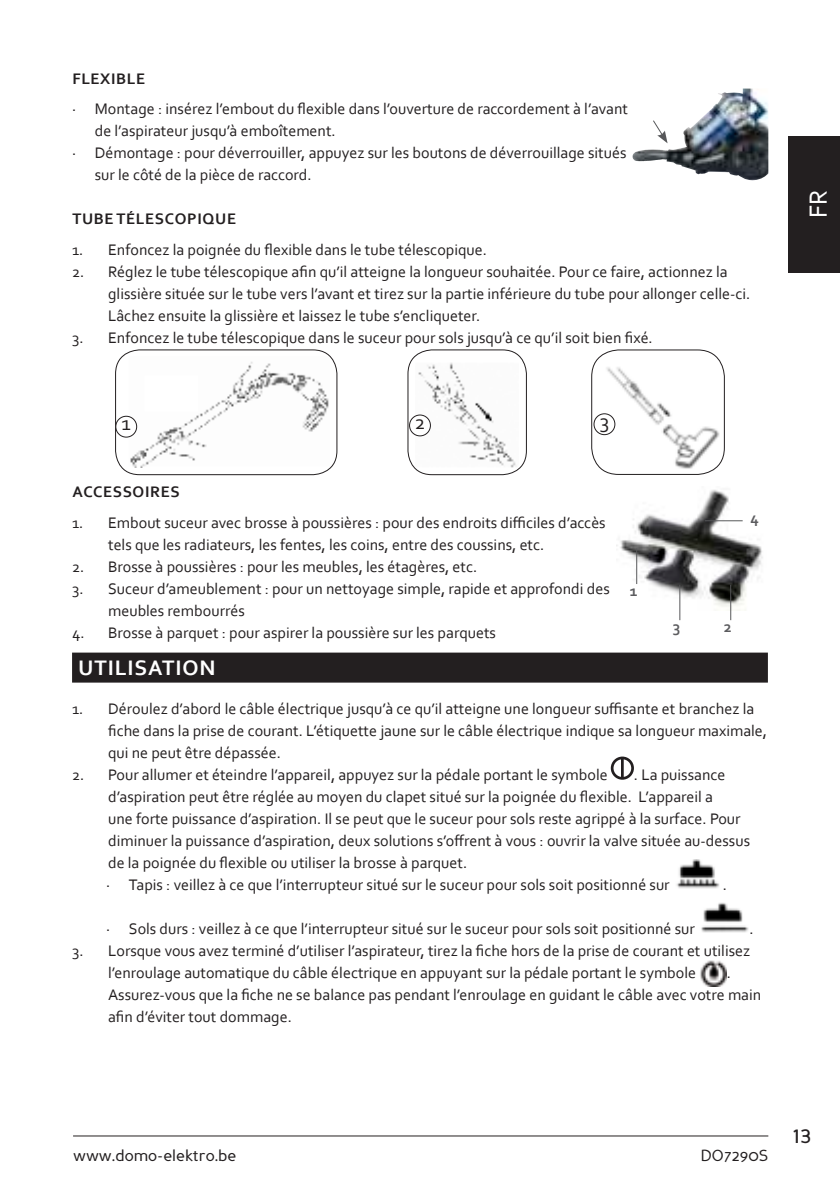
<style>
.page{position:relative;width:840px;height:1191px;background:#fff}
.page>*{position:absolute;margin:0;border:0;box-sizing:border-box;transform-origin:0 0}
.t1{font:26px "Corbel";color:#fff}
.t2{font:24px "Perspective Sans";color:#231f20}
.t3{font:700 22px "Corbel";letter-spacing:.04em;color:#fff}
.t4{font:20.8px "Corbel";color:#231f20}
.t5{font:16px/22px "Corbel";color:#231f20}
.t6{font:700 16px "Corbel";letter-spacing:.04em;color:#231f20}
.t7{font:16px "Perspective Sans";color:#231f20}
.t8{font:700 16px "Corbel";color:#5c5c5f}
</style>
<div class="page">
<hr style="left:73px;top:1135px;width:694px;height:1px;background:#231f20">
<div style="left:788px;top:136px;width:51px;height:136px;background:#231f20"></div>
<div style="left:72px;top:652px;width:695px;height:30px;background:#231f20"></div>
<img style="left:125px;top:361px;width:204px;height:107px">
<div style="left:115px;top:349px;width:222px;height:126px;border:1px solid #231f20;border-radius:24px"></div>
<img style="left:415px;top:362px;width:101px;height:107px">
<div style="left:407px;top:349px;width:119px;height:126px;border:1px solid #231f20;border-radius:24px"></div>
<img style="left:604px;top:367px;width:115px;height:102px">
<div style="left:591px;top:349px;width:133px;height:126px;border:1px solid #231f20;border-radius:27px"></div>
<div style="left:593px;top:414px;width:21px;height:20px;background:#fff;border-radius:50%"></div>
<div style="left:593px;top:413px;width:21px;height:22px;border:1px solid #231f20;border-radius:50%"></div>
<div style="left:409px;top:415px;width:21px;height:21px;background:#fff;border-radius:50%"></div>
<div style="left:409px;top:415px;width:21px;height:21px;border:1px solid #231f20;border-radius:50%"></div>
<div style="left:116px;top:416px;width:21px;height:21px;background:#fff;border-radius:50%"></div>
<div style="left:115px;top:416px;width:22px;height:21px;border:1px solid #231f20;border-radius:50%"></div>
<svg style="left:611px;top:758px;width:21px;height:20px"></svg>
<div style="left:610px;top:756px;width:23px;height:23px;border:3px solid #231f20;border-radius:50%"></div>
<hr style="left:620px;top:758px;width:3px;height:19px;background:#231f20">
<img style="left:676px;top:859px;width:44px;height:30px">
<img style="left:701px;top:903px;width:48px;height:30px">
<img style="left:700px;top:960px;width:26px;height:26px">
<img style="left:650px;top:92px;width:92px;height:59px">
<svg style="left:652px;top:120px;width:15px;height:23px"></svg>
<img style="left:616px;top:490px;width:147px;height:121px">
<hr style="left:636px;top:548px;width:1px;height:36px;background:#57585a">
<hr style="left:729px;top:585px;width:1px;height:35px;background:#57585a">
<hr style="left:679px;top:585px;width:1px;height:35px;background:#57585a">
<hr style="left:704px;top:520px;width:38px;height:1px;background:#57585a">
<p class="t6" style="left:72px;top:71px;width:74px">FLEXIBLE</p>
<p class="t5" style="left:72px;top:99px;width:557px">· Montage : insérez l’embout du flexible dans l’ouverture de raccordement à l’avant</p>
<p class="t5" style="left:95px;top:120px;width:242px">de l’aspirateur jusqu’à emboîtement.</p>
<p class="t5" style="left:72px;top:143px;width:555px">· Démontage : pour déverrouiller, appuyez sur les boutons de déverrouillage situés</p>
<p class="t5" style="left:95px;top:164px;width:218px">sur le côté de la pièce de raccord.</p>
<p class="t6" style="left:72px;top:211px;width:165px">TUBE TÉLESCOPIQUE</p>
<p class="t5" style="left:72px;top:239px;width:416px">1. Enfoncez la poignée du flexible dans le tube télescopique.</p>
<p class="t5" style="left:108px;top:261px;width:643px;text-indent:-36px">2. Réglez le tube télescopique afin qu’il atteigne la longueur souhaitée. Pour ce faire, actionnez la glissière située sur le tube vers l’avant et tirez sur la partie inférieure du tube pour allonger celle-ci.<br>Lâchez ensuite la glissière et laissez le tube s’encliqueter.</p>
<p class="t5" style="left:72px;top:327px;width:582px">3. Enfoncez le tube télescopique dans le suceur pour sols jusqu’à ce qu’il soit bien fixé.</p>
<h3 class="t4" style="left:121px;top:413px;width:11px">1</h3>
<h3 class="t4" style="left:414px;top:412px;width:12px">2</h3>
<h3 class="t4" style="left:599px;top:411px;width:11px">3</h3>
<p class="t6" style="left:72px;top:484px;width:109px">ACCESSOIRES</p>
<p class="t5" style="left:108px;top:512px;width:499px;text-indent:-36px">1. Embout suceur avec brosse à poussières : pour des endroits difficiles d’accès tels que les radiateurs, les fentes, les coins, entre des coussins, etc.</p>
<p class="t5" style="left:72px;top:556px;width:406px">2. Brosse à poussières : pour les meubles, les étagères, etc.</p>
<p class="t5" style="left:108px;top:578px;width:503px;text-indent:-36px">3. Suceur d’ameublement : pour un nettoyage simple, rapide et approfondi des meubles rembourrés</p>
<p class="t5" style="left:72px;top:622px;width:425px">4. Brosse à parquet : pour aspirer la poussière sur les parquets</p>
<h3 class="t3" style="left:78px;top:656px;width:139px">UTILISATION</h3>
<p class="t5" style="left:108px;top:698px;width:660px;text-indent:-36px">1. Déroulez d’abord le câble électrique jusqu’à ce qu’il atteigne une longueur suffisante et branchez la fiche dans la prise de courant. L’étiquette jaune sur le câble électrique indique sa longueur maximale, qui ne peut être dépassée.</p>
<p class="t5" style="left:72px;top:764px;width:537px">2. Pour allumer et éteindre l’appareil, appuyez sur la pédale portant le symbole</p>
<p class="t8" style="left:750px;top:510px;width:10px">4</p>
<p class="t8" style="left:629px;top:583px;width:9px">1</p>
<p class="t8" style="left:672px;top:619px;width:9px">3</p>
<p class="t8" style="left:723px;top:619px;width:9px">2</p>
<p class="t5" style="left:106px;top:764px;width:645px;text-indent:527px">. La puissance d’aspiration peut être réglée au moyen du clapet situé sur la poignée du flexible. L’appareil a<br>une forte puissance d’aspiration. Il se peut que le suceur pour sols reste agrippé à la surface. Pour diminuer la puissance d’aspiration, deux solutions s’offrent à vous : ouvrir la valve située au-dessus de la poignée du flexible ou utiliser la brosse à parquet.<br>· Tapis : veillez à ce que l’interrupteur situé sur le suceur pour sols soit positionné sur</p>
<p class="t5" style="left:722px;top:874px;width:6px">.</p>
<p class="t5" style="left:106px;top:918px;width:590px">· Sols durs : veillez à ce que l’interrupteur situé sur le suceur pour sols soit positionné sur</p>
<p class="t5" style="left:749px;top:918px;width:6px">.</p>
<p class="t5" style="left:108px;top:940px;width:643px;text-indent:-36px">3. Lorsque vous avez terminé d’utiliser l’aspirateur, tirez la fiche hors de la prise de courant et utilisez l’enroulage automatique du câble électrique en appuyant sur la pédale portant le symbole</p>
<p class="t5" style="left:108px;top:962px;width:654px;text-indent:618px">.<br>Assurez-vous que la fiche ne se balance pas pendant l’enroulage en guidant le câble avec votre main afin d’éviter tout dommage.</p>
<h1 class="t1" style="left:805px;top:218px;width:30px;rotate:-90deg">FR</h1>
<p class="t7" style="left:73px;top:1149px;width:165px">www.domo-elektro.be</p>
<p class="t7" style="left:700px;top:1149px;width:69px">DO7290S</p>
<h2 class="t2" style="left:792px;top:1124px;width:20px">13</h2>
</div>
